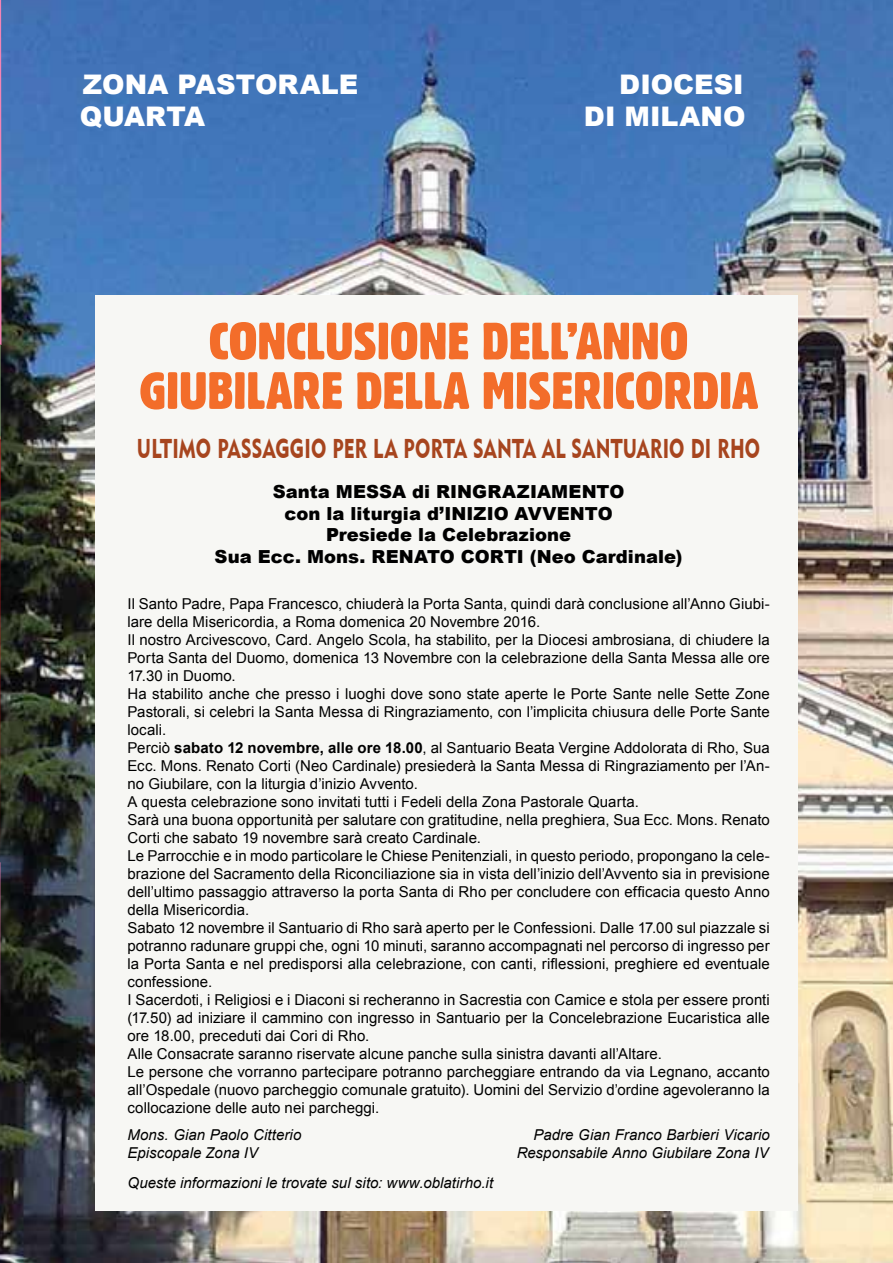
<style>
.page{position:relative;width:893px;height:1263px;background:#fff}
.page>*{position:absolute;margin:0;border:0;box-sizing:border-box;transform-origin:0 0}
.t1{font:51px/49.5px "Gothic 821 Condensed BT";letter-spacing:-.005em;color:#f36d2a;scale:1.13 1}
.t2{font:27.15px "Geometric 415 BT Black A";letter-spacing:.01em;color:#a7451e;scale:.71 1}
.t3{font:900 27px "Arial";color:#fff}
.t4{font:900 18px/21.6px "Arial";letter-spacing:.005em;color:#000;text-align:center}
.t5{font:15px/18px "Arial";letter-spacing:.005em;color:#000}
.t6{font:italic 15px "Arial";letter-spacing:.005em;color:#000}
.s1{font-weight:700}
</style>
<div class="page">
<img style="left:0;top:0;width:893px;height:1263px">
<hr style="left:0;top:862px;width:1px;height:212px;background:#f283b4">
<hr style="left:0;top:436px;width:1px;height:430px;background:#ed1d24">
<hr style="left:0;top:345px;width:1px;height:94px;background:#add197">
<hr style="left:0;top:0;width:1px;height:345px;background:#f283b4">
<div style="left:96px;top:295px;width:702px;height:915px;background:#f7f7f4"></div>
<h3 class="t3" style="left:83px;top:64px;width:277px">ZONA PASTORALE</h3>
<h3 class="t3" style="left:619px;top:64px;width:126px">DIOCESI</h3>
<h3 class="t3" style="left:80px;top:97px;width:127px">QUARTA</h3>
<h3 class="t3" style="left:584px;top:97px;width:163px">DI MILANO</h3>
<h1 class="t1" style="left:139px;top:316px;width:487px;text-indent:69px">CONCLUSIONE DELL’ANNO<br>GIUBILARE DELLA</h1>
<h1 class="t1" style="left:482px;top:366px;width:246px">MISERICORDIA</h1>
<h2 class="t2" style="left:137px;top:432px;width:879px">ULTIMO PASSAGGIO PER LA PORTA SANTA AL SANTUARIO DI RHO</h2>
<p class="t4" style="left:215px;top:480px;width:469px">Santa MESSA di RINGRAZIAMENTO<br>con la liturgia d’INIZIO AVVENTO<br>Presiede la Celebrazione<br>Sua Ecc. Mons. RENATO CORTI (Neo Cardinale)</p>
<p class="t5" style="left:127px;top:595px;width:644px">Il Santo Padre, Papa Francesco, chiuderà la Porta Santa, quindi darà conclusione all’Anno Giubi&shy;lare della Misericordia, a Roma domenica 20 Novembre 2016.<br>Il nostro Arcivescovo, Card. Angelo Scola, ha stabilito, per la Diocesi ambrosiana, di chiudere la Porta Santa del Duomo, domenica 13 Novembre con la celebrazione della Santa Messa alle ore 17.30 in Duomo.<br>Ha stabilito anche che presso i luoghi dove sono state aperte le Porte Sante nelle Sette Zone Pastorali, si celebri la Santa Messa di Ringraziamento, con l’implicita chiusura delle Porte Sante locali.<br>Perciò <span class="s1">sabato 12 novembre, alle ore 18.00</span>, al Santuario Beata Vergine Addolorata di Rho, Sua Ecc. Mons. Renato Corti (Neo Cardinale) presiederà la Santa Messa di Ringraziamento per l’An&shy;no Giubilare, con la liturgia d’inizio Avvento.<br>A questa celebrazione sono invitati tutti i Fedeli della Zona Pastorale Quarta.<br>Sarà una buona opportunità per salutare con gratitudine, nella preghiera, Sua Ecc. Mons. Renato Corti che sabato 19 novembre sarà creato Cardinale.<br>Le Parrocchie e in modo particolare le Chiese Penitenziali, in questo periodo, propongano la cele&shy;brazione del Sacramento della Riconciliazione sia in vista dell’inizio dell’Avvento sia in previsione dell’ultimo passaggio attraverso la porta Santa di Rho per concludere con efficacia questo Anno della Misericordia.<br>Sabato 12 novembre il Santuario di Rho sarà aperto per le Confessioni. Dalle 17.00 sul piazzale si potranno radunare gruppi che, ogni 10 minuti, saranno accompagnati nel percorso di ingresso per la Porta Santa e nel predisporsi alla celebrazione, con canti, riflessioni, preghiere ed eventuale confessione.<br>I Sacerdoti, i Religiosi e i Diaconi si recheranno in Sacrestia con Camice e stola per essere pronti (17.50) ad iniziare il cammino con ingresso in Santuario per la Concelebrazione Eucaristica alle ore 18.00, preceduti dai Cori di Rho.<br>Alle Consacrate saranno riservate alcune panche sulla sinistra davanti all’Altare.<br>Le persone che vorranno partecipare potranno parcheggiare entrando da via Legnano, accanto all’Ospedale (nuovo parcheggio comunale gratuito). Uomini del Servizio d’ordine agevoleranno la collocazione delle auto nei parcheggi.</p>
<p class="t6" style="left:127px;top:1125px;width:175px">Mons. Gian Paolo Citterio</p>
<p class="t6" style="left:533px;top:1125px;width:238px">Padre Gian Franco Barbieri Vicario</p>
<p class="t6" style="left:127px;top:1143px;width:132px">Episcopale Zona IV</p>
<p class="t6" style="left:517px;top:1143px;width:254px">Responsabile Anno Giubilare Zona IV</p>
<p class="t6" style="left:127px;top:1173px;width:367px">Queste informazioni le trovate sul sito: www.oblatirho.it</p>
</div>
